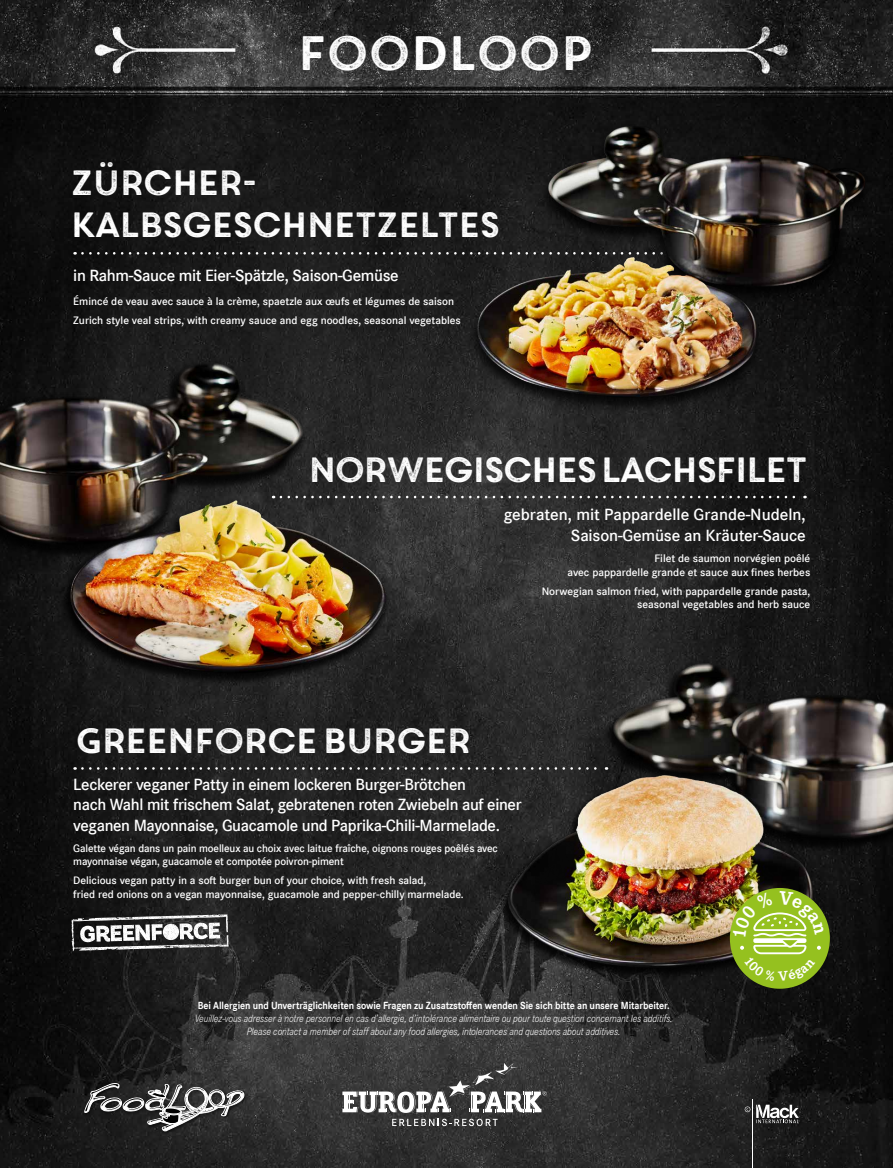
<style>
.page{position:relative;width:893px;height:1168px;background:#fff}
.page>*{position:absolute;margin:0;border:0;box-sizing:border-box;transform-origin:0 0}
.t1{font:48.22px "Core Circus Rough";letter-spacing:-.15em;color:#fff}
.t2{font:35.03px/42.1px "Core Circus Rough";letter-spacing:-.18em;color:#fff}
.t3{font:35.03px "Core Circus Rough";letter-spacing:-.2em;color:#fff}
.t4{font:600 17.17px/20.5px "Corporate S Pro";letter-spacing:-.02em;color:#fff}
.t5{font:600 17.17px/20.5px "Corporate S Pro";color:#fff;text-align:right}
.t6{font:600 11.4px/13.7px "Corporate S Pro";letter-spacing:-.005em;color:#fff}
.t7{font:italic 300 10.95px/13.1px "Corporate S Pro";letter-spacing:-.01em;color:#fff;text-align:center;scale:.9 1}
.t8{font:700 10.95px "Corporate S Pro";letter-spacing:-.01em;color:#fff;scale:.9 1}
</style>
<div class="page">
<img style="left:0;top:0;width:893px;height:1167px">
<svg style="left:756px;top:1104px;width:43px;height:18px"></svg>
<svg style="left:745px;top:1106px;width:5px;height:5px"></svg>
<hr style="left:753px;top:1099px;width:1px;height:68px;background:#fff">
<img style="left:410px;top:634px;width:483px;height:401px">
<svg style="left:489px;top:495px;width:316px;height:3px"></svg>
<svg style="left:82px;top:767px;width:525px;height:2px"></svg>
<svg style="left:82px;top:252px;width:385px;height:2px"></svg>
<div style="left:467px;top:125px;width:406px;height:290px;background:#000;opacity:.8"></div>
<img style="left:469px;top:114px;width:407px;height:289px">
<svg style="left:71px;top:914px;width:158px;height:37px"></svg>
<div style="left:730px;top:887px;width:100px;height:101px;background:#95c11f;border-radius:50%"></div>
<img style="left:0;top:334px;width:489px;height:349px">
<svg style="left:392px;top:1118px;width:106px;height:7px"></svg>
<svg style="left:342px;top:1062px;width:205px;height:50px"></svg>
<div style="left:82px;top:1080px;width:167px;height:55px;background:#000;opacity:.75"></div>
<svg style="left:84px;top:1083px;width:160px;height:47px;background:#565656"></svg>
<svg style="left:733px;top:890px;width:91px;height:91px"></svg>
<h1 class="t1" style="left:294px;top:20px;width:304px">FOODLOOP</h1>
<h2 class="t2" style="left:68px;top:160px;width:436px">ZÜRCHER-<br>KALBSGESCHNETZELTES</h2>
<h3 class="t4" style="left:73px;top:263px;width:327px">in Rahm-Sauce mit Eier-Spätzle, Saison-Gemüse</h3>
<p class="t6" style="left:73px;top:291px;width:389px;line-height:18.7px">Émincé de veau avec sauce à la crème, spaetzle aux œufs et légumes de saison<br>Zurich style veal strips, with creamy sauce and egg noodles, seasonal vegetables</p>
<h2 class="t3" style="left:306px;top:446px;width:506px">NORWEGISCHES LACHSFILET</h2>
<h3 class="t5" style="left:504px;top:503px;width:304px">gebraten, mit Pappardelle Grande-Nudeln,<br>Saison-Gemüse an Kräuter-Sauce</h3>
<p class="t6" style="left:568px;top:550px;width:244px;text-align:right">Filet de saumon norvégien poêlé<br>avec pappardelle grande et sauce aux fines herbes</p>
<p class="t6" style="left:542px;top:583px;width:270px;text-align:right">Norwegian salmon fried, with pappardelle grande pasta, seasonal vegetables and herb sauce</p>
<h2 class="t2" style="left:73px;top:717px;width:402px">GREENFORCE BURGER</h2>
<h3 class="t4" style="left:73px;top:772px;width:450px">Leckerer veganer Patty in einem lockeren Burger-Brötchen<br>nach Wahl mit frischem Salat, gebratenen roten Zwiebeln auf einer veganen Mayonnaise, Guacamole und Paprika-Chili-Marmelade.</h3>
<p class="t6" style="left:73px;top:840px;width:426px">Galette végan dans un pain moelleux au choix avec laitue fraîche, oignons rouges poêlés avec mayonnaise végan, guacamole et compotée poivron-piment</p>
<p class="t6" style="left:73px;top:872px;width:392px">Delicious vegan patty in a soft burger bun of your choice, with fresh salad,<br>fried red onions on a vegan mayonnaise, guacamole and pepper-chilly marmelade.</p>
<p class="t8" style="left:198px;top:996px;width:526px">Bei Allergien und Unverträglichkeiten sowie Fragen zu Zusatzstoffen wenden Sie sich bitte an unsere Mitarbeiter.</p>
<p class="t7" style="left:195px;top:1010px;width:532px">Veuillez-vous adresser à notre personnel en cas d’allergie, d’intolérance alimentaire ou pour toute question concernant les additifs.<br>Please contact a member of staff about any food allergies, intolerances and questions about additives.</p>
</div>
